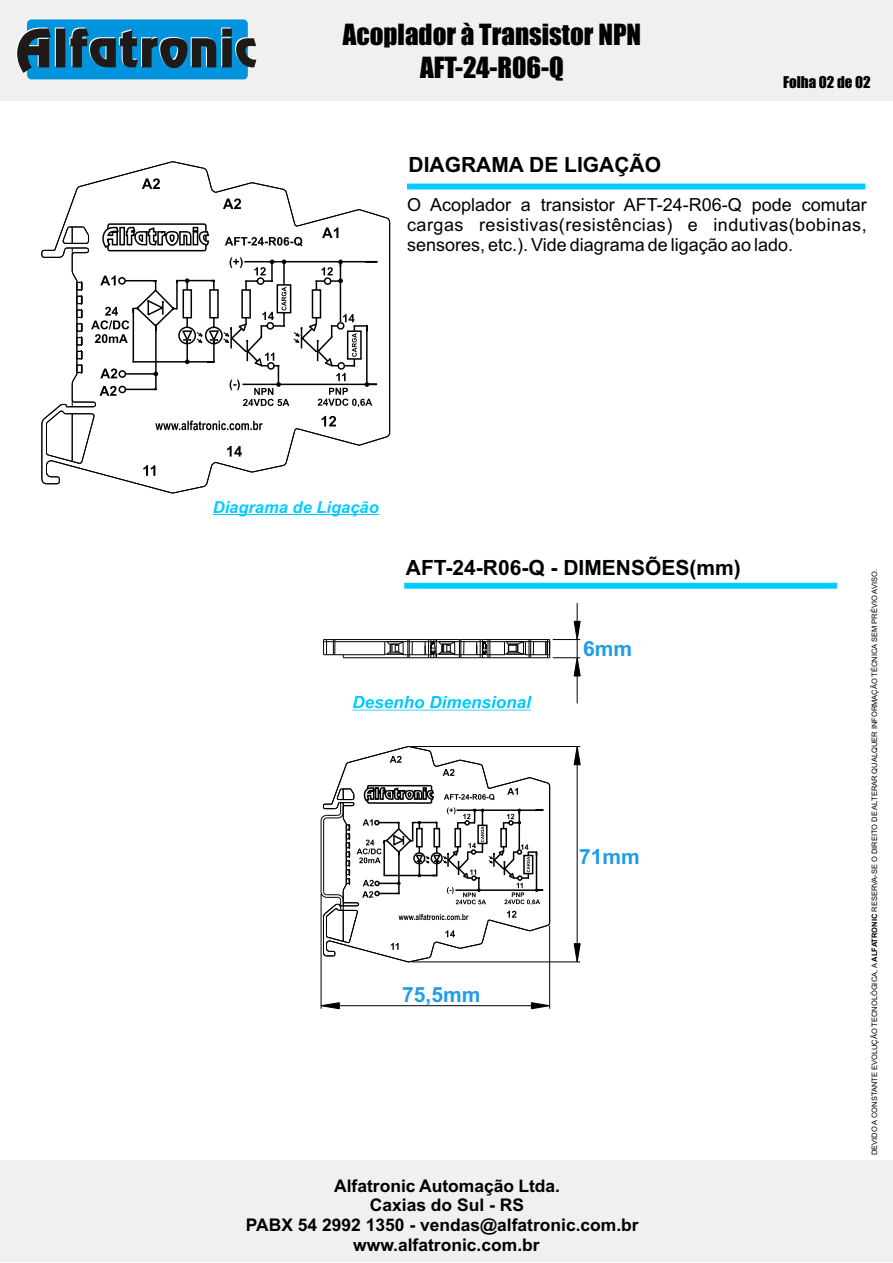
<style>
.page{position:relative;width:893px;height:1263px;background:#fff}
.page>*{position:absolute;margin:0;border:0;box-sizing:border-box;transform-origin:0 0}
.t1{font:27px/33px "Impact";color:#000;text-align:center}
.t2{font:700 21px "Arial";color:#000}
.t3{font:700 21px "Arial";color:#219ce8}
.t4{font:18px/20.1px "Arial";color:#000;text-align:justify}
.t5{font:700 17.4px/19.6px "Arial";color:#000;text-align:center}
.t6{font:italic 700 16.5px "Arial";color:#0cf}
.t7{font:15px "Impact";color:#000}
.t8{font:7.5px "Arial";color:#000}
.s1{font-weight:700}
</style>
<div class="page">
<div style="left:0;top:1161px;width:893px;height:101px;background:#f0f0f0"></div>
<div style="left:0;top:0;width:893px;height:100px;background:#f0f0f0"></div>
<div style="left:404px;top:583px;width:433px;height:6px;border:3px solid #0cf"></div>
<div style="left:27px;top:19px;width:221px;height:60px;background:#0094de;border-radius:4px"></div>
<svg style="left:16px;top:28px;width:240px;height:45px"></svg>
<hr style="left:335px;top:639px;width:73px;height:1px;background:#000">
<hr style="left:335px;top:641px;width:50px;height:1px;background:#000">
<hr style="left:343px;top:657px;width:65px;height:1px;background:#000">
<hr style="left:343px;top:654px;width:42px;height:1px;background:#000">
<svg style="left:323px;top:639px;width:21px;height:19px"></svg>
<hr style="left:549px;top:925px;width:1px;height:84px;background:#000">
<hr style="left:321px;top:894px;width:1px;height:115px;background:#000">
<hr style="left:339px;top:1005px;width:192px;height:1px;background:#000">
<svg style="left:531px;top:1002px;width:19px;height:7px"></svg>
<hr style="left:411px;top:962px;width:169px;height:1px;background:#000">
<hr style="left:411px;top:746px;width:169px;height:1px;background:#000">
<hr style="left:577px;top:765px;width:1px;height:179px;background:#000">
<svg style="left:574px;top:943px;width:7px;height:19px"></svg>
<svg style="left:321px;top:1002px;width:19px;height:7px"></svg>
<svg style="left:574px;top:746px;width:7px;height:19px"></svg>
<svg style="left:352px;top:603px;width:229px;height:107px"></svg>
<svg style="left:321px;top:746px;width:230px;height:217px"></svg>
<div style="left:407px;top:184px;width:458px;height:5px;border:3px solid #0cf"></div>
<hr style="left:213px;top:515px;width:166px;height:1px;background:#0cf">
<svg style="left:41px;top:161px;width:350px;height:333px"></svg>
<h1 class="t1" style="left:343px;top:19px;width:300px">Acoplador à Transistor NPN<br>AFT-24-R06-Q</h1>
<p class="t7" style="left:783px;top:76px;width:89px">Folha 02 de 02</p>
<p class="t2" style="left:409px;top:157px;width:254px">DIAGRAMA DE LIGAÇÃO</p>
<p class="t4" style="left:407px;top:196px;width:461px">O Acoplador a transistor AFT-24-R06-Q pode comutar cargas resistivas(resistências) e indutivas(bobinas, sensores, etc.). Vide diagrama de ligação ao lado.</p>
<p class="t6" style="left:213px;top:501px;width:167px">Diagrama de Ligação</p>
<p class="t2" style="left:406px;top:559px;width:336px">AFT-24-R06-Q - DIMENSÕES(mm)</p>
<p class="t3" style="left:583px;top:640px;width:51px">6mm</p>
<p class="t3" style="left:402px;top:987px;width:80px">75,5mm</p>
<p class="t3" style="left:579px;top:848px;width:62px">71mm</p>
<p class="t8" style="left:872px;top:1155px;width:587px;rotate:-90deg">DEVIDO A CONSTANTE EVOLUÇÃO TECNOLÓGICA, A <span class="s1">ALFATRONIC</span> RESERVA-SE O DIREITO DE ALTERAR QUALQUER INFORMAÇÃO TÉCNICA SEM PRÉVIO AVISO.</p>
<p class="t5" style="left:246px;top:1178px;width:394px">Alfatronic Automação Ltda.<br>Caxias do Sul - RS<br>PABX 54 2992 1350 - vendas@alfatronic.com.br www.alfatronic.com.br</p>
</div>
